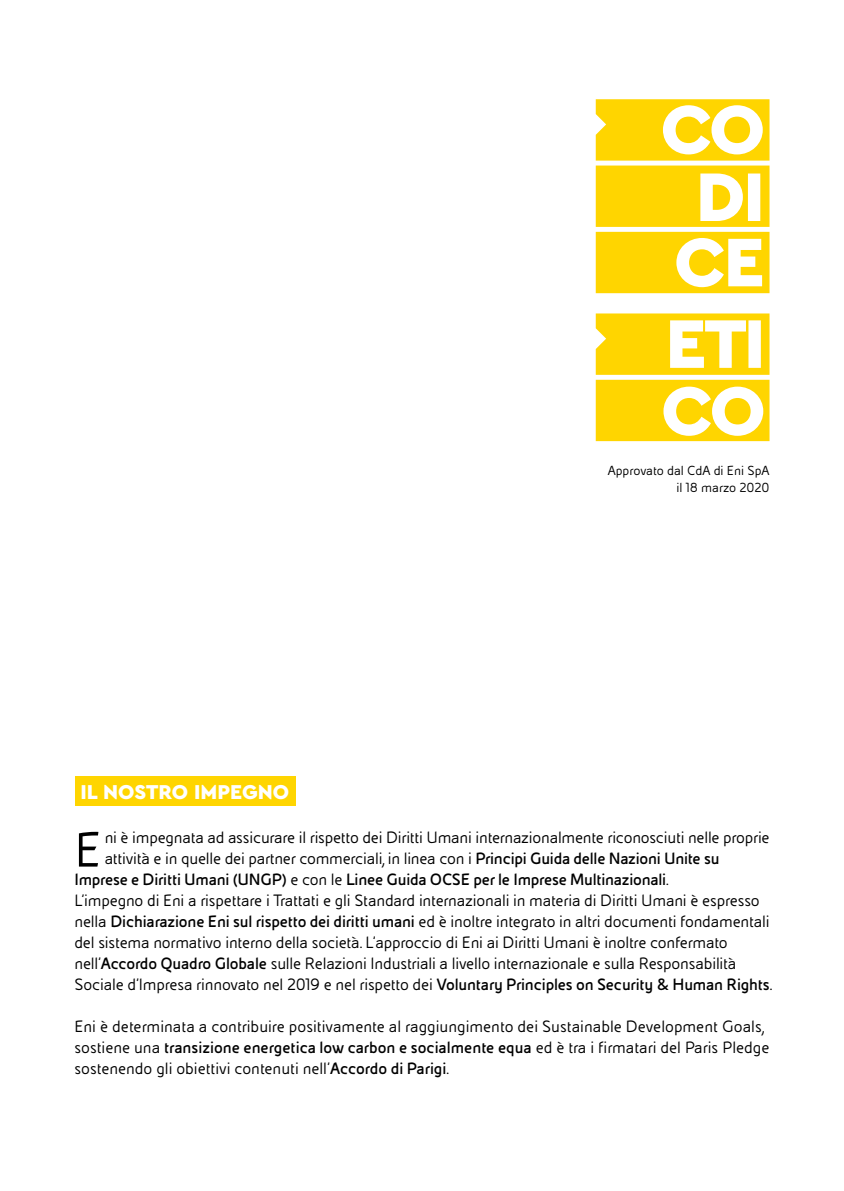
<style>
.page{position:relative;width:844px;height:1191px;background:#fff}
.page>*{position:absolute;margin:0;border:0;box-sizing:border-box;transform-origin:0 0}
.t1{font:52.5px "Eni Exp";color:#000}
.t2{font:900 21px "Cera PRO";color:#fff}
.t3{font:17.5px/21px "Eni Exp";letter-spacing:-.01em;color:#000}
.t4{font:700 17.5px "Eni Exp";letter-spacing:-.015em;color:#000}
.t5{font:14px/16.8px "Eni Exp";color:#000;text-align:right}
.s1{font-weight:700}
.s2{font-weight:400}
</style>
<div class="page">
<div style="left:75px;top:777px;width:220px;height:29px;background:#ffd500"></div>
<svg style="left:595px;top:99px;width:174px;height:194px"></svg>
<svg style="left:595px;top:313px;width:174px;height:128px"></svg>
<p class="t5" style="left:607px;top:463px;width:163px">Approvato dal CdA di Eni SpA il 18 marzo 2020</p>
<p class="t2" style="left:81px;top:777px;width:210px">IL NOSTRO IMPEGNO</p>
<p class="t3" style="left:105px;top:827px;width:666px">ni è impegnata ad assicurare il rispetto dei Diritti Umani internazionalmente riconosciuti nelle proprie</p>
<p class="t3" style="left:105px;top:848px;width:616px">attività e in quelle dei partner commerciali, in linea con i <span class="s1">Principi Guida delle Nazioni Unite su</span></p>
<p class="t4" style="left:74px;top:870px;width:595px">Imprese e Diritti Umani (UNGP) <span class="s2">e con le</span> Linee Guida OCSE per le Imprese Multinazionali<span class="s2">.</span></p>
<p class="t3" style="left:74px;top:890px;width:686px">L’impegno di Eni a rispettare i Trattati e gli Standard internazionali in materia di Diritti Umani è espresso</p>
<p class="t3" style="left:74px;top:911px;width:696px">nella <span class="s1">Dichiarazione Eni sul rispetto dei diritti umani</span> ed è inoltre integrato in altri documenti fondamentali</p>
<p class="t3" style="left:74px;top:932px;width:654px">del sistema normativo interno della società. L’approccio di Eni ai Diritti Umani è inoltre confermato</p>
<p class="t3" style="left:74px;top:953px;width:663px">nell’<span class="s1">Accordo Quadro Globale</span> sulle Relazioni Industriali a livello internazionale e sulla Responsabilità</p>
<p class="t3" style="left:74px;top:974px;width:699px">Sociale d'Impresa rinnovato nel 2019 e nel rispetto dei <span class="s1">Voluntary Principles on Security &amp; Human Rights</span>.</p>
<p class="t3" style="left:74px;top:1016px;width:696px">Eni è determinata a contribuire positivamente al raggiungimento dei Sustainable Development Goals, sostiene una <span class="s1">transizione energetica low carbon e socialmente equa</span> ed è tra i firmatari del Paris Pledge sostenendo gli obiettivi contenuti nell'<span class="s1">Accordo di Parigi</span>.</p>
<h1 class="t1" style="left:74px;top:823px;width:29px">E</h1>
</div>
